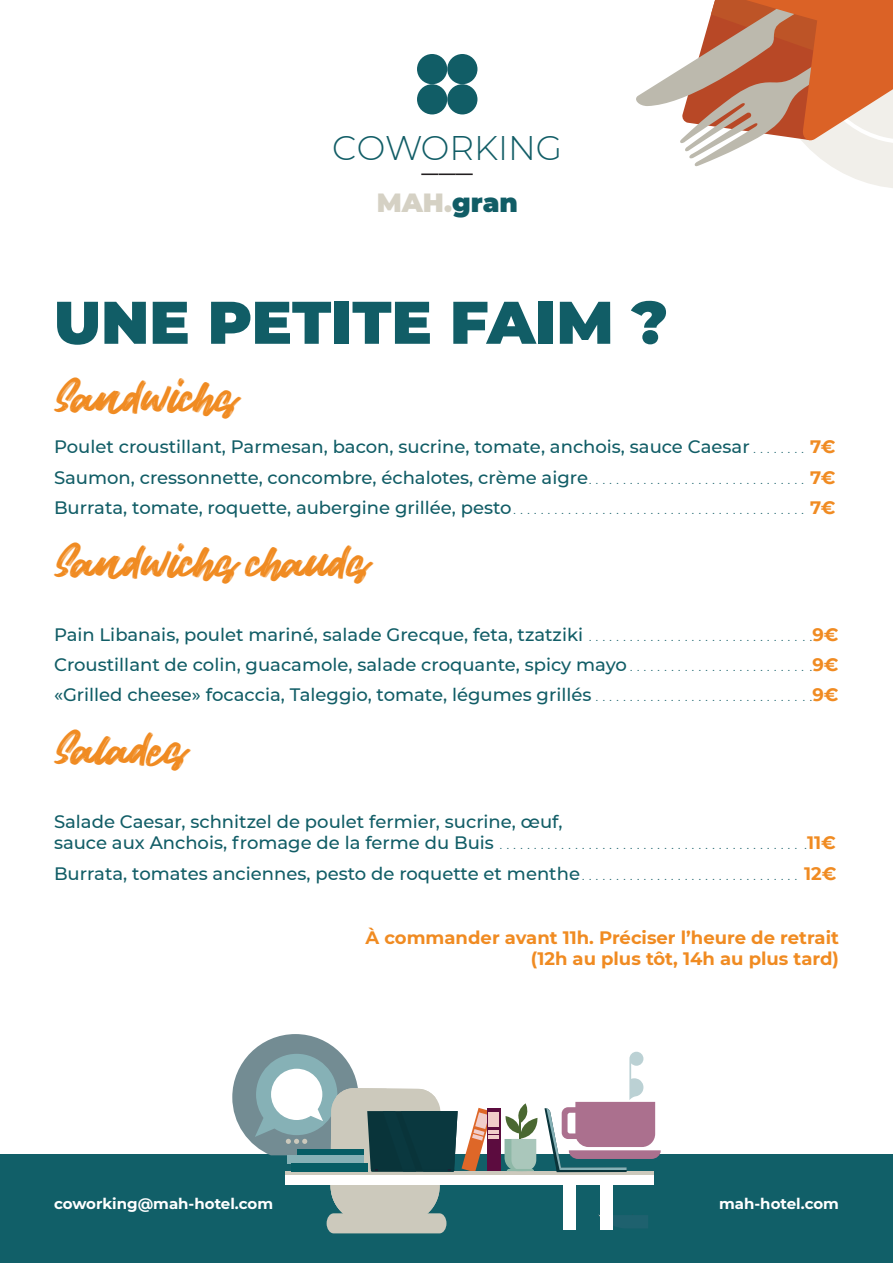
<style>
.page{position:relative;width:893px;height:1263px;background:#fff}
.page>*{position:absolute;margin:0;border:0;box-sizing:border-box;transform-origin:0 0}
.t1{font:900 60px "Montserrat";color:#115d66}
.t2{font:45px "Wild Youth";color:#f08b22}
.t3{font:300 34.2px "Montserrat";color:#115d66}
.t4{font:300 34.2px "Montserrat";color:#231f20}
.t5{font:900 26.25px "Montserrat";color:#d5d1c4}
.t6{font:500 18px/30.2px "Montserrat";color:#115d66;text-align:justify}
.t7{font:700 18px/21.6px "Montserrat";color:#f08b22;text-align:right}
.t8{font:300 15px "Montserrat";color:#115d66}
.t9{font:700 15px "Montserrat";color:#fff}
.s1{color:#115d66}
.s2{font-weight:300;font-size:15px}
.s3{font-weight:700;color:#f08b22}
.s4{font-weight:500;font-size:18px}
.s5{font-weight:700;font-size:18px;color:#f08b22}
</style>
<div class="page">
<svg style="left:636px;top:0;width:257px;height:188px"></svg>
<div style="left:0;top:1154px;width:893px;height:109px;background:#115f68"></div>
<div style="left:563px;top:1172px;width:13px;height:58px;background:#fff"></div>
<div style="left:487px;top:1108px;width:14px;height:63px;background:#5c0c3f"></div>
<div style="left:489px;top:1113px;width:10px;height:14px;background:#f1cdca"></div>
<hr style="left:489px;top:1130px;width:10px;height:4px;background:#f1cdca">
<hr style="left:489px;top:1135px;width:10px;height:4px;background:#f1cdca">
<div style="left:285px;top:1171px;width:369px;height:13px;background:#fff"></div>
<hr style="left:285px;top:1171px;width:369px;height:4px;background:#ccc9bc">
<svg style="left:232px;top:1034px;width:260px;height:199px"></svg>
<div style="left:287px;top:1155px;width:76px;height:8px;background:#86b1b6"></div>
<div style="left:291px;top:1163px;width:77px;height:9px;background:#065d65"></div>
<div style="left:297px;top:1149px;width:66px;height:6px;background:#065d65"></div>
<svg style="left:599px;top:1215px;width:49px;height:13px"></svg>
<div style="left:600px;top:1178px;width:13px;height:52px;background:#fff"></div>
<svg style="left:504px;top:1052px;width:157px;height:120px"></svg>
<div style="left:417px;top:54px;width:30px;height:30px;background:#115d66;border-radius:50%"></div>
<div style="left:447px;top:54px;width:30px;height:30px;background:#115d66;border-radius:50%"></div>
<div style="left:417px;top:84px;width:30px;height:30px;background:#115d66;border-radius:50%"></div>
<div style="left:447px;top:84px;width:30px;height:30px;background:#115d66;border-radius:50%"></div>
<h3 class="t3" style="left:332px;top:128px;width:231px">COWORKING</h3>
<h3 class="t4" style="left:422px;top:142px;width:53px">___</h3>
<h3 class="t5" style="left:377px;top:193px;width:143px">MAH.<span class="s1">gran</span></h3>
<h1 class="t1" style="left:54px;top:301px;width:615px">UNE PETITE FAIM ?</h1>
<h2 class="t2" style="left:54px;top:377px;width:182px">Sandwichs</h2>
<p class="t6" style="left:54px;top:433px;width:783px">Poulet croustillant, Parmesan, bacon, sucrine, tomate, anchois, sauce Caesar <span class="s2">⸀ ⸀ ⸀ ⸀ ⸀ ⸀ ⸀ ⸀</span> <span class="s3">7€ </span>Saumon, cressonnette, concombre, échalotes, crème aigre <span class="s2">⸀ ⸀ ⸀ ⸀ ⸀ ⸀ ⸀ ⸀ ⸀ ⸀ ⸀ ⸀ ⸀ ⸀ ⸀ ⸀ ⸀ ⸀ ⸀ ⸀ ⸀ ⸀ ⸀ ⸀ ⸀ ⸀ ⸀ ⸀ ⸀ ⸀ ⸀ ⸀</span> <span class="s3">7€ </span>Burrata, tomate, roquette, aubergine grillée, pesto <span class="s2">⸀ ⸀ ⸀ ⸀ ⸀ ⸀ ⸀ ⸀ ⸀ ⸀ ⸀ ⸀ ⸀ ⸀ ⸀ ⸀ ⸀ ⸀ ⸀ ⸀ ⸀ ⸀ ⸀ ⸀ ⸀ ⸀ ⸀ ⸀ ⸀ ⸀ ⸀ ⸀ ⸀ ⸀ ⸀ ⸀ ⸀ ⸀ ⸀ ⸀ ⸀ ⸀ ⸀</span> <span class="s3">7€</span></p>
<h2 class="t2" style="left:54px;top:542px;width:314px">Sandwichs chauds</h2>
<p class="t6" style="left:54px;top:620px;width:786px">Pain Libanais, poulet mariné, salade Grecque, feta, tzatziki <span class="s2">⸀ ⸀ ⸀ ⸀ ⸀ ⸀ ⸀ ⸀ ⸀ ⸀ ⸀ ⸀ ⸀ ⸀ ⸀ ⸀ ⸀ ⸀ ⸀ ⸀ ⸀ ⸀ ⸀ ⸀ ⸀ ⸀ ⸀ ⸀ ⸀ ⸀ ⸀ ⸀ ⸀</span><span class="s3">9€ </span>Croustillant de colin, guacamole, salade croquante, spicy mayo <span class="s2">⸀ ⸀ ⸀ ⸀ ⸀ ⸀ ⸀ ⸀ ⸀ ⸀ ⸀ ⸀ ⸀ ⸀ ⸀ ⸀ ⸀ ⸀ ⸀ ⸀ ⸀ ⸀ ⸀ ⸀ ⸀ ⸀ ⸀</span><span class="s3">9€ </span>«Grilled cheese» focaccia, Taleggio, tomate, légumes grillés <span class="s2">⸀ ⸀ ⸀ ⸀ ⸀ ⸀ ⸀ ⸀ ⸀ ⸀ ⸀ ⸀ ⸀ ⸀ ⸀ ⸀ ⸀ ⸀ ⸀ ⸀ ⸀ ⸀ ⸀ ⸀ ⸀ ⸀ ⸀ ⸀ ⸀ ⸀ ⸀ ⸀</span><span class="s3">9€</span></p>
<h2 class="t2" style="left:54px;top:729px;width:131px">Salades</h2>
<p class="t6" style="left:54px;top:808px;width:510px">Salade Caesar, schnitzel de poulet fermier, sucrine, œuf,</p>
<p class="t8" style="left:54px;top:835px;width:783px"><span class="s4">sauce aux Anchois, fromage de la ferme du Buis</span> ⸀ ⸀ ⸀ ⸀ ⸀ ⸀ ⸀ ⸀ ⸀ ⸀ ⸀ ⸀ ⸀ ⸀ ⸀ ⸀ ⸀ ⸀ ⸀ ⸀ ⸀ ⸀ ⸀ ⸀ ⸀ ⸀ ⸀ ⸀ ⸀ ⸀ ⸀ ⸀ ⸀ ⸀ ⸀ ⸀ ⸀ ⸀ ⸀ ⸀ ⸀ ⸀ ⸀ ⸀ ⸀<span class="s5">11€</span></p>
<p class="t6" style="left:54px;top:859px;width:784px">Burrata, tomates anciennes, pesto de roquette et menthe <span class="s2">⸀ ⸀ ⸀ ⸀ ⸀ ⸀ ⸀ ⸀ ⸀ ⸀ ⸀ ⸀ ⸀ ⸀ ⸀ ⸀ ⸀ ⸀ ⸀ ⸀ ⸀ ⸀ ⸀ ⸀ ⸀ ⸀ ⸀ ⸀ ⸀ ⸀ ⸀ ⸀</span> <span class="s3">12€</span></p>
<p class="t9" style="left:54px;top:1195px;width:221px">coworking@mah-hotel.com</p>
<p class="t7" style="left:366px;top:926px;width:475px">À commander avant 11h. Préciser l’heure de retrait (12h au plus tôt, 14h au plus tard)</p>
<p class="t9" style="left:719px;top:1195px;width:121px">mah-hotel.com</p>
</div>
